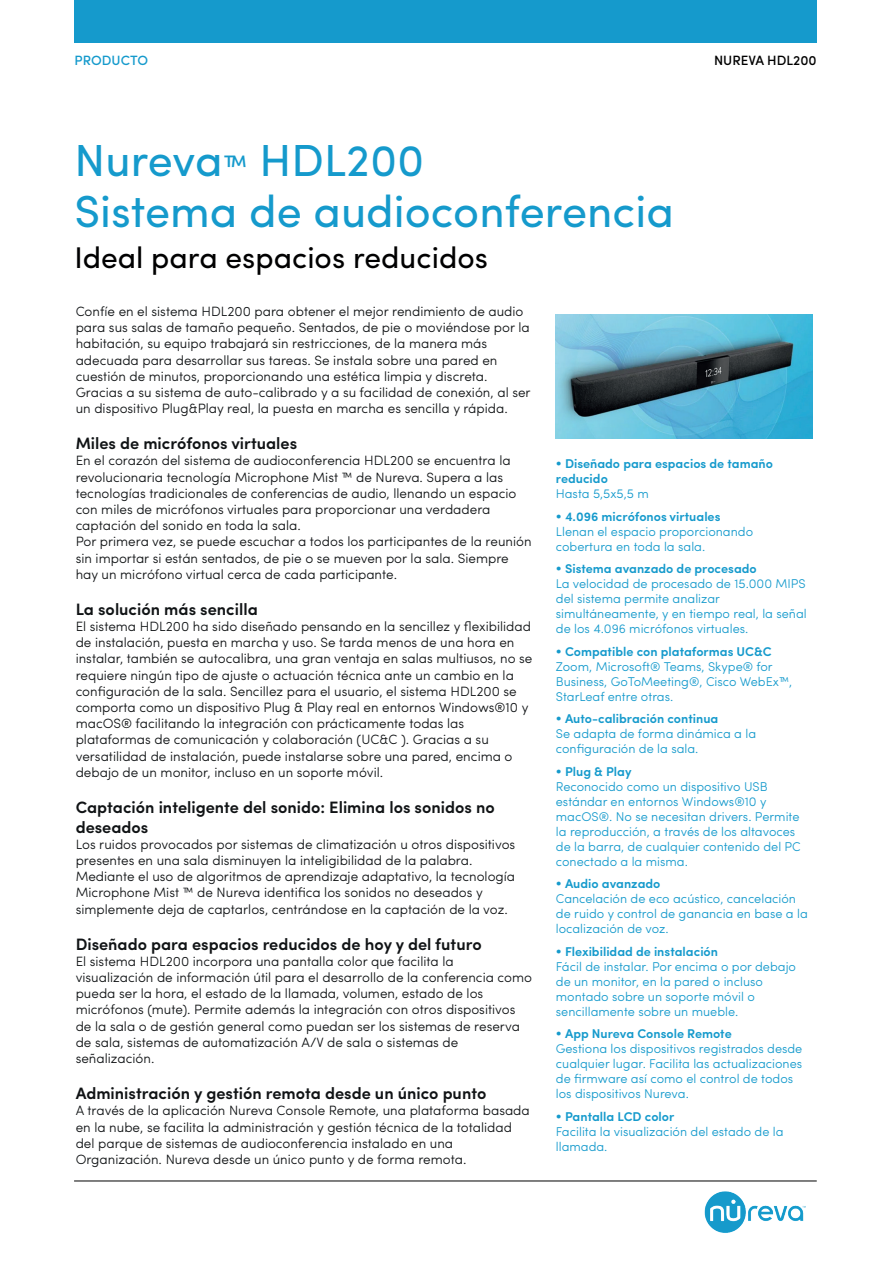
<style>
.page{position:relative;width:893px;height:1263px;background:#fff}
.page>*{position:absolute;margin:0;border:0;box-sizing:border-box;transform-origin:0 0}
.t1{font:45px/51px "Sofia Pro";color:#159acc}
.t2{font:30px "Sofia Pro";color:#000001}
.t3{font:600 16.5px/19.8px "Sofia Pro";color:#101315}
.t4{font:300 13.5px/16.2px "Sofia Pro";color:#101315}
.t5{font:500 13.5px "Sofia Pro";color:#000001}
.t6{font:500 13.5px "Sofia Pro";color:#159acc}
.t7{font:300 12.75px/15px "Sofia Pro";color:#159acc}
.t8{font:600 12.75px/15px "Sofia Pro";color:#159acc}
.s1{font-size:30px}
</style>
<div class="page">
<div style="left:75px;top:0;width:742px;height:42px;background:#159acc"></div>
<hr style="left:74px;top:1181px;width:743px;height:1px;background:#000001">
<img style="left:691px;top:1180px;width:126px;height:53px">
<img style="left:556px;top:315px;width:256px;height:123px">
<p class="t6" style="left:75px;top:50px;width:75px">PRODUCTO</p>
<h1 class="t1" style="left:75px;top:132px;width:601px">Nureva<span class="s1">™</span> HDL200<br>Sistema de audioconferencia</h1>
<h2 class="t2" style="left:75px;top:235px;width:415px">Ideal para espacios reducidos</h2>
<p class="t5" style="left:714px;top:50px;width:104px">NUREVA HDL200</p>
<p class="t4" style="left:76px;top:302px;width:456px">Confíe en el sistema HDL200 para obtener el mejor rendimiento de audio para sus salas de tamaño pequeño. Sentados, de pie o moviéndose por la habitación, su equipo trabajará sin restricciones, de la manera más adecuada para desarrollar sus tareas. Se instala sobre una pared en cuestión de minutos, proporcionando una estética limpia y discreta.<br>Gracias a su sistema de auto-calibrado y a su facilidad de conexión, al ser un dispositivo Plug&amp;Play real, la puesta en marcha es sencilla y rápida.</p>
<p class="t3" style="left:76px;top:432px;width:223px">Miles de micrófonos virtuales</p>
<p class="t4" style="left:76px;top:452px;width:457px">En el corazón del sistema de audioconferencia HDL200 se encuentra la revolucionaria tecnología Microphone Mist ™ de Nureva. Supera a las tecnologías tradicionales de conferencias de audio, llenando un espacio con miles de micrófonos virtuales para proporcionar una verdadera captación del sonido en toda la sala.<br>Por primera vez, se puede escuchar a todos los participantes de la reunión sin importar si están sentados, de pie o se mueven por la sala. Siempre hay un micrófono virtual cerca de cada participante.</p>
<p class="t3" style="left:76px;top:598px;width:184px">La solución más sencilla</p>
<p class="t4" style="left:76px;top:617px;width:458px">El sistema HDL200 ha sido diseñado pensando en la sencillez y flexibilidad de instalación, puesta en marcha y uso. Se tarda menos de una hora en instalar, también se autocalibra, una gran ventaja en salas multiusos, no se requiere ningún tipo de ajuste o actuación técnica ante un cambio en la configuración de la sala. Sencillez para el usuario, el sistema HDL200 se comporta como un dispositivo Plug &amp; Play real en entornos Windows®10 y macOS® facilitando la integración con prácticamente todas las plataformas de comunicación y colaboración (UC&amp;C ). Gracias a su versatilidad de instalación, puede instalarse sobre una pared, encima o debajo de un monitor, incluso en un soporte móvil.</p>
<p class="t3" style="left:76px;top:796px;width:420px">Captación inteligente del sonido: Elimina los sonidos no deseados</p>
<p class="t4" style="left:76px;top:835px;width:441px">Los ruidos provocados por sistemas de climatización u otros dispositivos presentes en una sala disminuyen la inteligibilidad de la palabra.<br>Mediante el uso de algoritmos de aprendizaje adaptativo, la tecnología Microphone Mist ™ de Nureva identifica los sonidos no deseados y simplemente deja de captarlos, centrándose en la captación de la voz.</p>
<p class="t3" style="left:76px;top:933px;width:407px">Diseñado para espacios reducidos de hoy y del futuro</p>
<p class="t4" style="left:76px;top:952px;width:458px">El sistema HDL200 incorpora una pantalla color que facilita la visualización de información útil para el desarrollo de la conferencia como pueda ser la hora, el estado de la llamada, volumen, estado de los micrófonos (mute). Permite además la integración con otros dispositivos de la sala o de gestión general como puedan ser los sistemas de reserva de sala, sistemas de automatización A/V de sala o sistemas de señalización.</p>
<p class="t3" style="left:76px;top:1082px;width:412px">Administración y gestión remota desde un único punto</p>
<p class="t4" style="left:76px;top:1101px;width:456px">A través de la aplicación Nureva Console Remote, una plataforma basada en la nube, se facilita la administración y gestión técnica de la totalidad del parque de sistemas de audioconferencia instalado en una Organización. Nureva desde un único punto y de forma remota.</p>
<p class="t8" style="left:556px;top:455px;width:219px">• Diseñado para espacios de tamaño reducido</p>
<p class="t7" style="left:556px;top:485px;width:94px">Hasta 5,5x5,5 m</p>
<p class="t8" style="left:556px;top:508px;width:166px">• 4.096 micrófonos virtuales</p>
<p class="t7" style="left:556px;top:523px;width:199px">Llenan el espacio proporcionando cobertura en toda la sala.</p>
<p class="t8" style="left:556px;top:560px;width:202px">• Sistema avanzado de procesado</p>
<p class="t7" style="left:556px;top:575px;width:252px">La velocidad de procesado de 15.000 MIPS del sistema permite analizar simultáneamente, y en tiempo real, la señal de los 4.096 micrófonos virtuales.</p>
<p class="t8" style="left:556px;top:643px;width:217px">• Compatible con plataformas UC&amp;C</p>
<p class="t7" style="left:556px;top:658px;width:238px">Zoom, Microsoft® Teams, Skype® for<br>Business, GoToMeeting®, Cisco WebEx™,<br>StarLeaf entre otras.</p>
<p class="t8" style="left:556px;top:710px;width:164px">• Auto-calibración continua</p>
<p class="t7" style="left:556px;top:725px;width:202px">Se adapta de forma dinámica a la configuración de la sala.</p>
<p class="t8" style="left:556px;top:763px;width:77px">• Plug &amp; Play</p>
<p class="t7" style="left:556px;top:778px;width:246px">Reconocido como un dispositivo USB estándar en entornos Windows®10 y macOS®. No se necesitan drivers. Permite la reproducción, a través de los altavoces de la barra, de cualquier contenido del PC conectado a la misma.</p>
<p class="t8" style="left:556px;top:875px;width:106px">• Audio avanzado</p>
<p class="t7" style="left:556px;top:890px;width:253px">Cancelación de eco acústico, cancelación de ruido y control de ganancia en base a la localización de voz.</p>
<p class="t8" style="left:556px;top:943px;width:164px">• Flexibilidad de instalación</p>
<p class="t7" style="left:556px;top:958px;width:242px">Fácil de instalar. Por encima o por debajo de un monitor, en la pared o incluso montado sobre un soporte móvil o sencillamente sobre un mueble.</p>
<p class="t8" style="left:556px;top:1025px;width:177px">• App Nureva Console Remote</p>
<p class="t7" style="left:556px;top:1040px;width:248px">Gestiona los dispositivos registrados desde cualquier lugar. Facilita las actualizaciones de firmware así como el control de todos los dispositivos Nureva.</p>
<p class="t8" style="left:556px;top:1108px;width:120px">• Pantalla LCD color</p>
<p class="t7" style="left:556px;top:1123px;width:229px">Facilita la visualización del estado de la llamada.</p>
</div>
